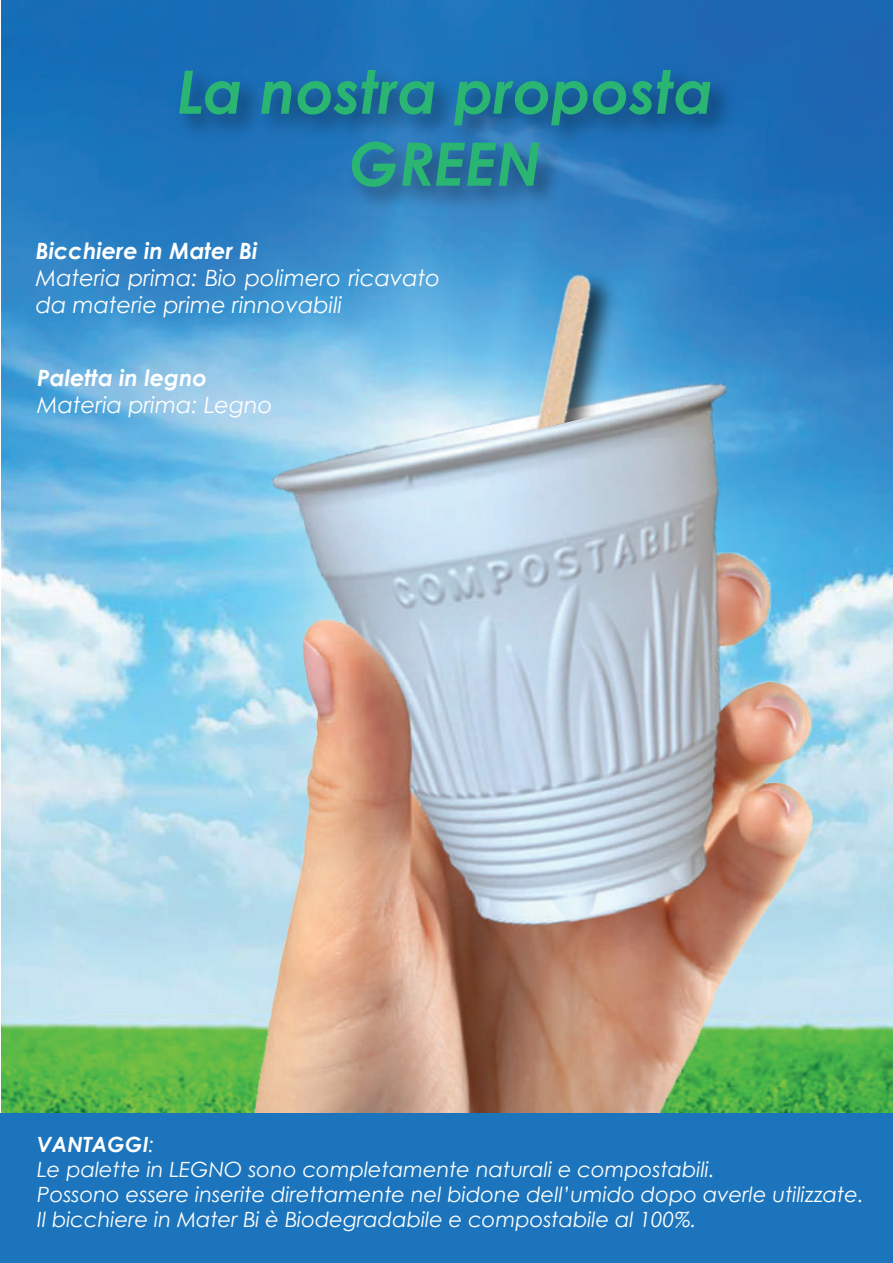
<style>
.page{position:relative;width:893px;height:1263px;background:#fff}
.page>*{position:absolute;margin:0;border:0;box-sizing:border-box;transform-origin:0 0}
.t1{font:italic 700 60px/72px "Century Gothic";color:#2ab573;text-align:center}
.t2{font:italic 22.5px/27px "Century Gothic";color:#fff}
.t3{font:italic 700 22.5px "Century Gothic";color:#fff}
.t4{font:italic 21px/25.2px "Century Gothic";color:#fff}
.s1{font-weight:700}
</style>
<div class="page">
<img style="left:1px;top:0;width:892px;height:1113px">
<img style="left:150px;top:260px;width:690px;height:853px">
<img style="left:310px;top:260px;width:368px;height:214px">
<img style="left:1px;top:50px;width:892px;height:210px">
<div style="left:0;top:1113px;width:893px;height:150px;background:#1c75bc"></div>
<h1 class="t1" style="left:177px;top:53px;width:538px">La nostra proposta<br>GREEN</h1>
<p class="t3" style="left:36px;top:233px;width:223px">Bicchiere in Mater Bi</p>
<p class="t2" style="left:36px;top:264px;width:406px">Materia prima: Bio polimero ricavato da materie prime rinnovabili</p>
<p class="t3" style="left:37px;top:360px;width:171px">Paletta in legno</p>
<p class="t2" style="left:37px;top:390px;width:237px">Materia prima: Legno</p>
<p class="t4" style="left:37px;top:1131px;width:828px"><span class="s1">VANTAGGI</span>:<br>Le palette in LEGNO sono completamente naturali e compostabili.<br>Possono essere inserite direttamente nel bidone dell’umido dopo averle utilizzate.<br>Il bicchiere in Mater Bi è Biodegradabile e compostabile al 100%.</p>
</div>
